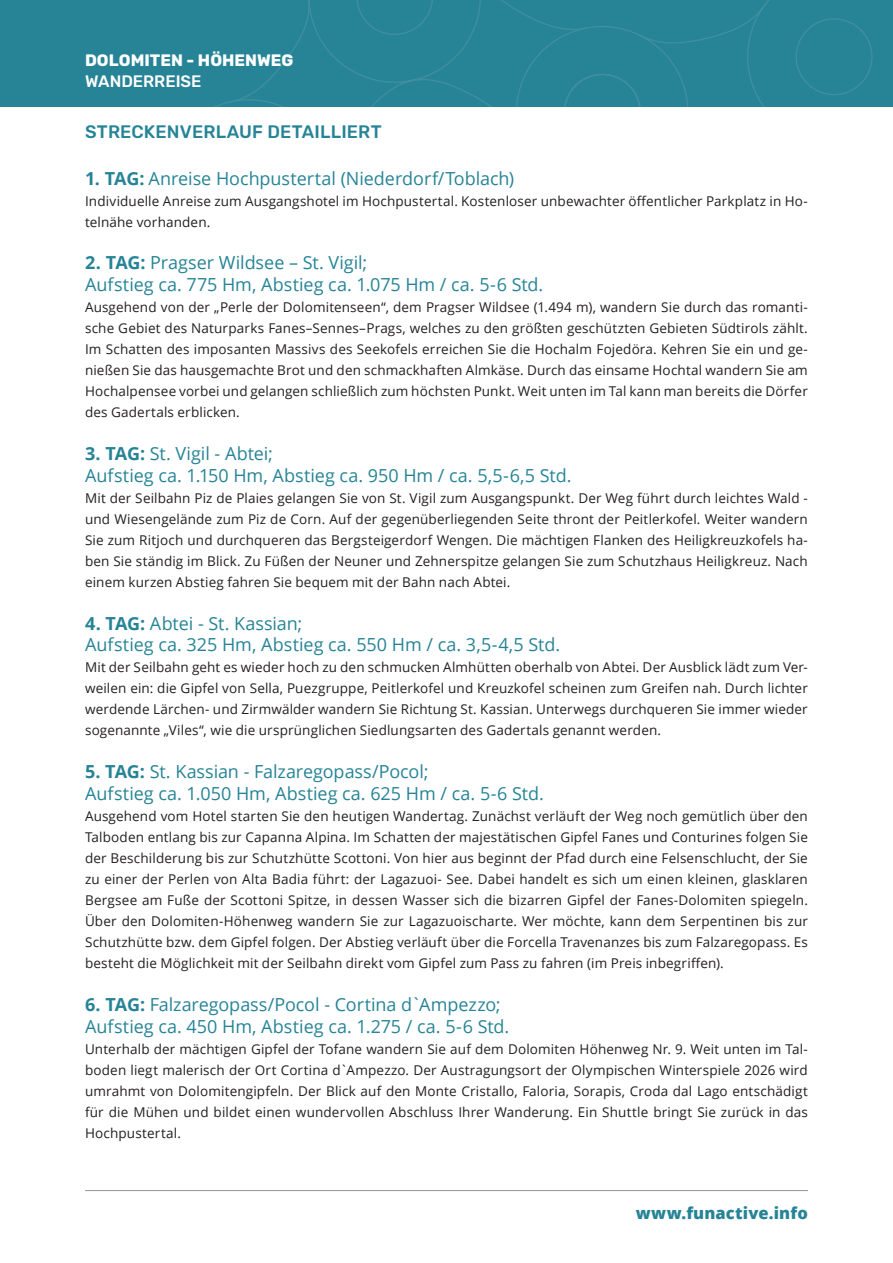
<style>
.page{position:relative;width:893px;height:1263px;background:#fff}
.page>*{position:absolute;margin:0;border:0;box-sizing:border-box;transform-origin:0 0}
.t1{font:18px/21.6px "Open Sans";letter-spacing:-.005em;color:#268496}
.t2{font:500 18px "Rubik";letter-spacing:.01em;color:#268496}
.t3{font:700 16.5px "Rubik";letter-spacing:.005em;color:#fff}
.t4{font:800 16.5px "Open Sans";letter-spacing:.01em;color:#268496}
.t5{font:500 16.5px "Rubik";color:#fff}
.t6{font:13.5px/21px "Open Sans";letter-spacing:.01em;color:#231f20;text-align:justify}
.s1{font-weight:700}
</style>
<div class="page">
<div style="left:0;top:0;width:893px;height:106px;background:#268496"></div>
<svg style="left:216px;top:0;width:657px;height:106px"></svg>
<hr style="left:85px;top:1190px;width:723px;height:1px;background:#939598">
<p class="t3" style="left:85px;top:51px;width:210px">DOLOMITEN - HÖHENWEG</p>
<p class="t5" style="left:85px;top:72px;width:118px">WANDERREISE</p>
<h1 class="t2" style="left:85px;top:121px;width:36px">STREC</h1>
<h1 class="t2" style="left:144px;top:121px;width:60px">KENVERL</h1>
<h1 class="t2" style="left:227px;top:121px;width:98px">AUF DETAILLIER</h1>
<h1 class="t2" style="left:371px;top:121px;width:12px">T</h1>
<h1 class="t1" style="left:85px;top:167px;width:431px"><span class="s1">1. TAG:</span> Anreise Hochpustertal (Niederdorf/Toblach)</h1>
<p class="t6" style="left:85px;top:190px;width:724px">Individuelle Anreise zum Ausgangshotel im Hochpustertal. Kostenloser unbewachter öffentlicher Parkplatz in Ho&shy;telnähe vorhanden.</p>
<h1 class="t1" style="left:85px;top:252px;width:460px"><span class="s1">2. TAG:</span> Pragser Wildsee – St. Vigil;<br>Aufstieg ca. 775 Hm, Abstieg ca. 1.075 Hm / ca. 5-6 Std.</h1>
<p class="t6" style="left:85px;top:296px;width:724px">Ausgehend von der „Perle der Dolomitenseen“, dem Pragser Wildsee (1.494 m), wandern Sie durch das romanti&shy;sche Gebiet des Naturparks Fanes–Sennes–Prags, welches zu den größten geschützten Gebieten Südtirols zählt.<br>Im Schatten des imposanten Massivs des Seekofels erreichen Sie die Hochalm Fojedöra. Kehren Sie ein und ge&shy;nießen Sie das hausgemachte Brot und den schmackhaften Almkäse. Durch das einsame Hochtal wandern Sie am Hochalpensee vorbei und gelangen schließlich zum höchsten Punkt. Weit unten im Tal kann man bereits die Dörfer des Gadertals erblicken.</p>
<h1 class="t1" style="left:85px;top:442px;width:488px"><span class="s1">3. TAG:</span> St. Vigil - Abtei;<br>Aufstieg ca. 1.150 Hm, Abstieg ca. 950 Hm / ca. 5,5-6,5 Std.</h1>
<p class="t6" style="left:85px;top:487px;width:724px">Mit der Seilbahn Piz de Plaies gelangen Sie von St. Vigil zum Ausgangspunkt. Der Weg führt durch leichtes Wald - und Wiesengelände zum Piz de Corn. Auf der gegenüberliegenden Seite thront der Peitlerkofel. Weiter wandern Sie zum Ritjoch und durchqueren das Bergsteigerdorf Wengen. Die mächtigen Flanken des Heiligkreuzkofels ha&shy;ben Sie ständig im Blick. Zu Füßen der Neuner und Zehnerspitze gelangen Sie zum Schutzhaus Heiligkreuz. Nach einem kurzen Abstieg fahren Sie bequem mit der Bahn nach Abtei.</p>
<h1 class="t1" style="left:85px;top:612px;width:477px"><span class="s1">4. TAG:</span> Abtei - St. Kassian;<br>Aufstieg ca. 325 Hm, Abstieg ca. 550 Hm / ca. 3,5-4,5 Std.</h1>
<p class="t6" style="left:85px;top:656px;width:724px">Mit der Seilbahn geht es wieder hoch zu den schmucken Almhütten oberhalb von Abtei. Der Ausblick lädt zum Ver&shy;weilen ein: die Gipfel von Sella, Puezgruppe, Peitlerkofel und Kreuzkofel scheinen zum Greifen nah. Durch lichter werdende Lärchen- und Zirmwälder wandern Sie Richtung St. Kassian. Unterwegs durchqueren Sie immer wieder sogenannte „Viles“, wie die ursprünglichen Siedlungsarten des Gadertals genannt werden.</p>
<h1 class="t1" style="left:85px;top:760px;width:460px"><span class="s1">5. TAG:</span> St. Kassian - Falzaregopass/Pocol;<br>Aufstieg ca. 1.050 Hm, Abstieg ca. 625 Hm / ca. 5-6 Std.</h1>
<p class="t6" style="left:85px;top:805px;width:724px">Ausgehend vom Hotel starten Sie den heutigen Wandertag. Zunächst verläuft der Weg noch gemütlich über den Talboden entlang bis zur Capanna Alpina. Im Schatten der majestätischen Gipfel Fanes und Conturines folgen Sie der Beschilderung bis zur Schutzhütte Scottoni. Von hier aus beginnt der Pfad durch eine Felsenschlucht, der Sie zu einer der Perlen von Alta Badia führt: der Lagazuoi- See. Dabei handelt es sich um einen kleinen, glasklaren Bergsee am Fuße der Scottoni Spitze, in dessen Wasser sich die bizarren Gipfel der Fanes-Dolomiten spiegeln.<br>Über den Dolomiten-Höhenweg wandern Sie zur Lagazuoischarte. Wer möchte, kann dem Serpentinen bis zur Schutzhütte bzw. dem Gipfel folgen. Der Abstieg verläuft über die Forcella Travenanzes bis zum Falzaregopass. Es besteht die Möglichkeit mit der Seilbahn direkt vom Gipfel zum Pass zu fahren (im Preis inbegriffen).</p>
<h1 class="t1" style="left:85px;top:993px;width:426px"><span class="s1">6. TAG:</span> Falzaregopass/Pocol - Cortina d`Ampezzo;<br>Aufstieg ca. 450 Hm, Abstieg ca. 1.275 / ca. 5-6 Std.</h1>
<p class="t6" style="left:85px;top:1038px;width:724px">Unterhalb der mächtigen Gipfel der Tofane wandern Sie auf dem Dolomiten Höhenweg Nr. 9. Weit unten im Tal&shy;boden liegt malerisch der Ort Cortina d`Ampezzo. Der Austragungsort der Olympischen Winterspiele 2026 wird umrahmt von Dolomitengipfeln. Der Blick auf den Monte Cristallo, Faloria, Sorapis, Croda dal Lago entschädigt für die Mühen und bildet einen wundervollen Abschluss Ihrer Wanderung. Ein Shuttle bringt Sie zurück in das Hochpustertal.</p>
<p class="t4" style="left:636px;top:1200px;width:174px">www.funactive.info</p>
</div>
